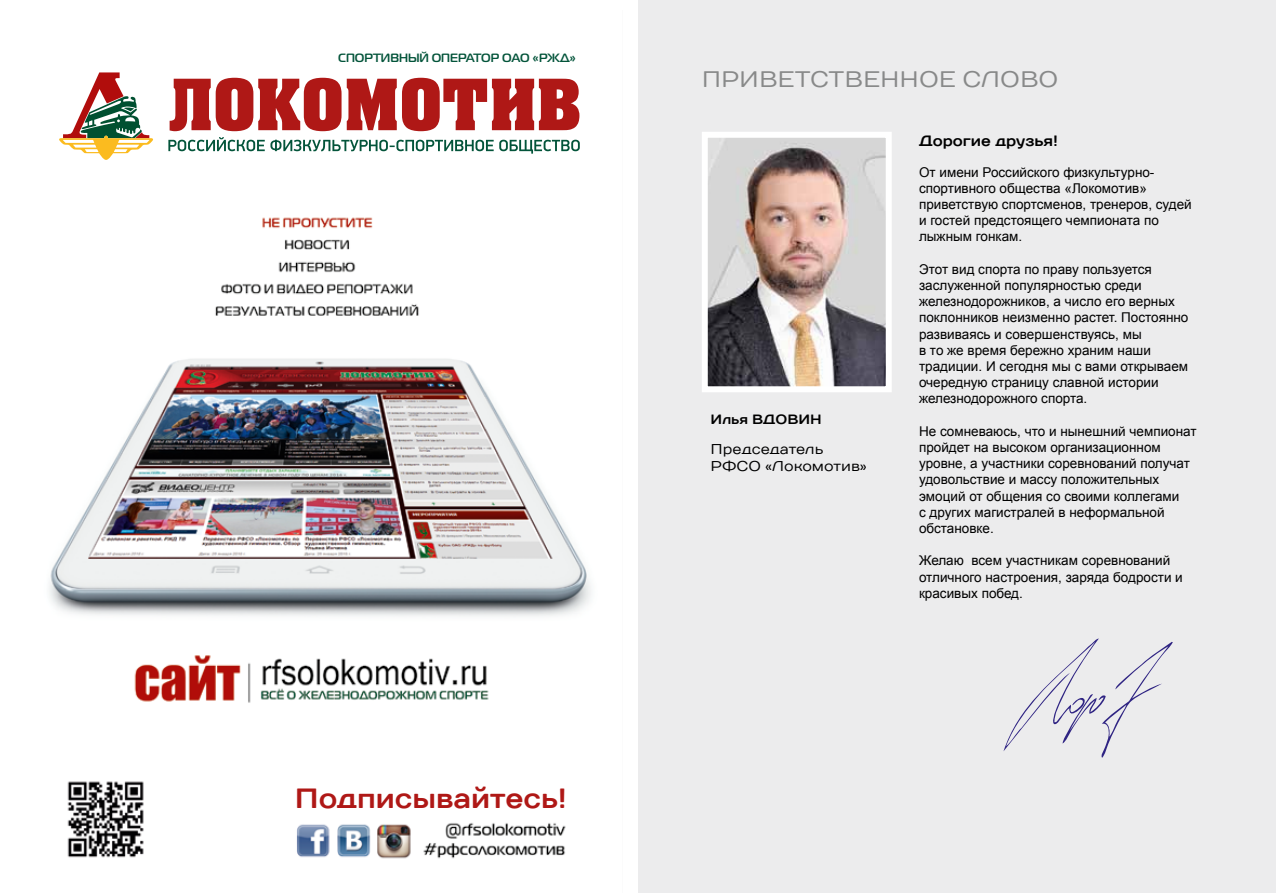
<style>
.page{position:relative;width:1276px;height:893px;background:#fff}
.page>*{position:absolute;margin:0;border:0;box-sizing:border-box;transform-origin:0 0}
.t1{font:700 27.75px "TT Days Sans";color:#af1816}
.t2{font:22.5px "TT Days Sans";color:#888989}
.t3{font:700 15px "TT Days Sans";color:#000}
.t4{font:14.25px/17.1px "TT Days Sans";color:#000}
.t5{font:13.5px/16.2px "Arial";color:#000}
.t6{font:700 13.5px "TT Days Sans";color:#000}
.t7{font:700 12px "Magistral C";color:#03543a}
</style>
<div class="page">
<div style="left:638px;top:0;width:638px;height:893px;background:#ececed"></div>
<img style="left:709px;top:139px;width:175px;height:246px">
<div style="left:702px;top:132px;width:189px;height:260px;border:6px solid #fff"></div>
<svg style="left:1003px;top:638px;width:169px;height:120px"></svg>
<img style="left:49px;top:77px;width:542px;height:782px">
<svg style="left:170px;top:78px;width:409px;height:53px"></svg>
<svg style="left:168px;top:137px;width:412px;height:17px"></svg>
<svg style="left:58px;top:72px;width:96px;height:88px"></svg>
<p class="t7" style="left:338px;top:51px;width:174px">спортивный оператор ОАО</p>
<p class="t7" style="left:532px;top:51px;width:45px">«РЖД»</p>
<h1 class="t1" style="left:295px;top:780px;width:273px">Подписывайтесь!</h1>
<h2 class="t2" style="left:702px;top:65px;width:280px">приветственное сло</h2>
<h2 class="t2" style="left:1020px;top:65px;width:35px">во</h2>
<p class="t6" style="left:710px;top:411px;width:113px">Илья ВДОВИН</p>
<p class="t4" style="left:710px;top:441px;width:158px">Председатель<br>РФСО «Локомотив»</p>
<p class="t3" style="left:919px;top:130px;width:140px">Дорогие друзья!</p>
<p class="t5" style="left:919px;top:164px;width:274px">От имени Российского физкультурно&shy;спортивного общества «Локомотив» приветствую спортсменов, тренеров, судей и гостей предстоящего чемпионата по лыжным гонкам.</p>
<p class="t5" style="left:919px;top:261px;width:271px">Этот вид спорта по праву пользуется заслуженной популярностью среди железнодорожников, а число его верных поклонников неизменно растет. Постоянно развиваясь и совершенствуясь, мы<br>в то же время бережно храним наши традиции. И сегодня мы с вами открываем очередную страницу славной истории железнодорожного спорта.</p>
<p class="t5" style="left:919px;top:423px;width:279px">Не сомневаюсь, что и нынешний чемпионат пройдет на высоком организационном уровне, а участники соревнований получат удовольствие и массу положительных эмоций от общения со своими коллегами<br>с других магистралей в неформальной обстановке.</p>
<p class="t5" style="left:919px;top:553px;width:265px">Желаю всем участникам соревнований отличного настроения, заряда бодрости и красивых побед.</p>
</div>
